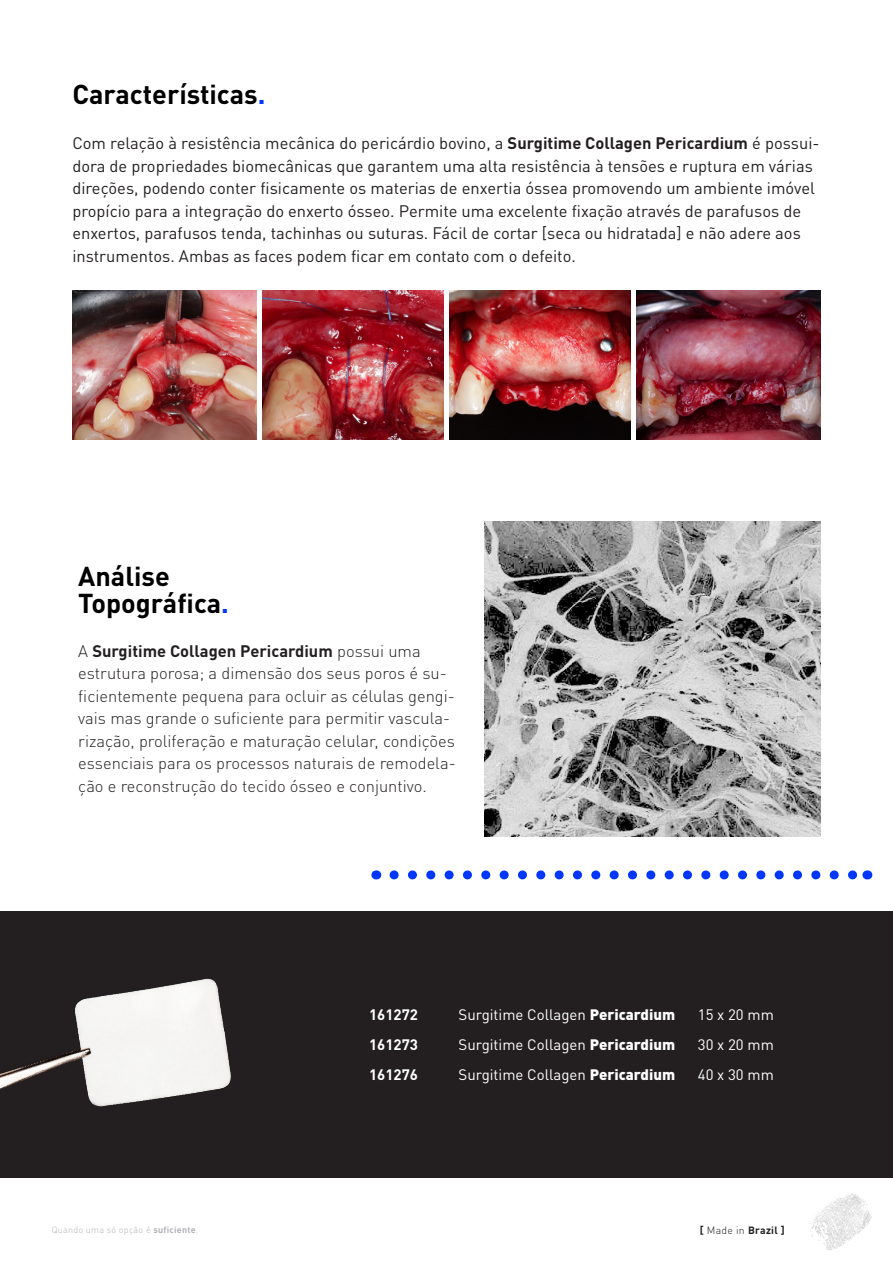
<style>
.page{position:relative;width:893px;height:1263px;background:#fff}
.page>*{position:absolute;margin:0;border:0;box-sizing:border-box;transform-origin:0 0}
.Subtitle_4{font:700 27px "DIN Pro";color:#000}
.t1{font:16.5px/22.5px "DIN Pro";color:#231f20}
.t2{font:300 16.5px/22.5px "DIN Pro";color:#231f20}
.Tabela_corpo{font:15px "DIN Pro";color:#fff}
.Tabela_corpo-2{font:700 15px "DIN Pro";color:#fff}
.t3{font:700 10.5px "DIN Pro";letter-spacing:.025em;color:#231f20}
.t4{font:300 9px "DIN Pro";letter-spacing:.025em;color:#b2b3b7}
.s1{color:#0137fb}
.s2{font-weight:700}
.s3{font-weight:900}
.s4{font-weight:300}
</style>
<div class="page">
<svg style="left:809px;top:1193px;width:62px;height:57px"></svg>
<div style="left:0;top:912px;width:893px;height:266px;background:#231f20"></div>
<img style="left:0;top:978px;width:231px;height:129px">
<svg style="left:394px;top:870px;width:463px;height:9px"></svg>
<img style="left:72px;top:290px;width:184px;height:149px">
<img style="left:262px;top:290px;width:182px;height:149px">
<img style="left:450px;top:290px;width:181px;height:149px">
<img style="left:637px;top:290px;width:184px;height:149px">
<img style="left:485px;top:522px;width:336px;height:315px">
<p class="Subtitle_4" style="left:72px;top:72px;width:195px">Características<span class="s1">.</span></p>
<p class="t1" style="left:72px;top:130px;width:749px">Com relação à resistência mecânica do pericárdio bovino, a <span class="s2">Surgitime Collagen Pericardium</span> é possui&shy;dora de propriedades biomecânicas que garantem uma alta resistência à tensões e ruptura em várias direções, podendo conter fisicamente os materias de enxertia óssea promovendo um ambiente imóvel propício para a integração do enxerto ósseo. Permite uma excelente fixação através de parafusos de enxertos, parafusos tenda, tachinhas ou suturas. Fácil de cortar [seca ou hidratada] e não adere aos</p>
<p class="t1" style="left:72px;top:243px;width:505px">instrumentos. Ambas as faces podem ficar em contato com o defeito.</p>
<p class="Subtitle_4" style="left:78px;top:554px;width:93px">Análise</p>
<p class="Subtitle_4" style="left:78px;top:581px;width:152px">Topográfica<span class="s1">.</span></p>
<p class="t2" style="left:78px;top:638px;width:379px">A <span class="s2">Surgitime Collagen Pericardium</span> possui uma estrutura porosa; a dimensão dos seus poros é su&shy;ficientemente pequena para ocluir as células gengi&shy;vais mas grande o suficiente para permitir vascula&shy;rização, proliferação e maturação celular, condições essenciais para os processos naturais de remodela&shy;ção e reconstrução do tecido ósseo e conjuntivo.</p>
<p class="Tabela_corpo-2" style="left:369px;top:1002px;width:50px">161272</p>
<p class="Tabela_corpo" style="left:459px;top:1003px;width:218px">Surgitime Collagen <span class="s3">Pericardium</span></p>
<p class="Tabela_corpo" style="left:698px;top:1003px;width:78px">15 x 20 mm</p>
<p class="Tabela_corpo-2" style="left:369px;top:1032px;width:50px">161273</p>
<p class="Tabela_corpo" style="left:459px;top:1033px;width:218px">Surgitime Collagen <span class="s3">Pericardium</span></p>
<p class="Tabela_corpo" style="left:698px;top:1033px;width:78px">30 x 20 mm</p>
<p class="Tabela_corpo-2" style="left:369px;top:1062px;width:50px">161276</p>
<p class="Tabela_corpo" style="left:459px;top:1063px;width:218px">Surgitime Collagen <span class="s3">Pericardium</span></p>
<p class="Tabela_corpo" style="left:698px;top:1063px;width:78px">40 x 30 mm</p>
<p class="t4" style="left:52px;top:1223px;width:148px">Quando uma só opção é <span class="s2">suficiente</span>.</p>
<p class="t3" style="left:700px;top:1222px;width:86px">[ <span class="s4">Made in</span> Brazil ]</p>
</div>
